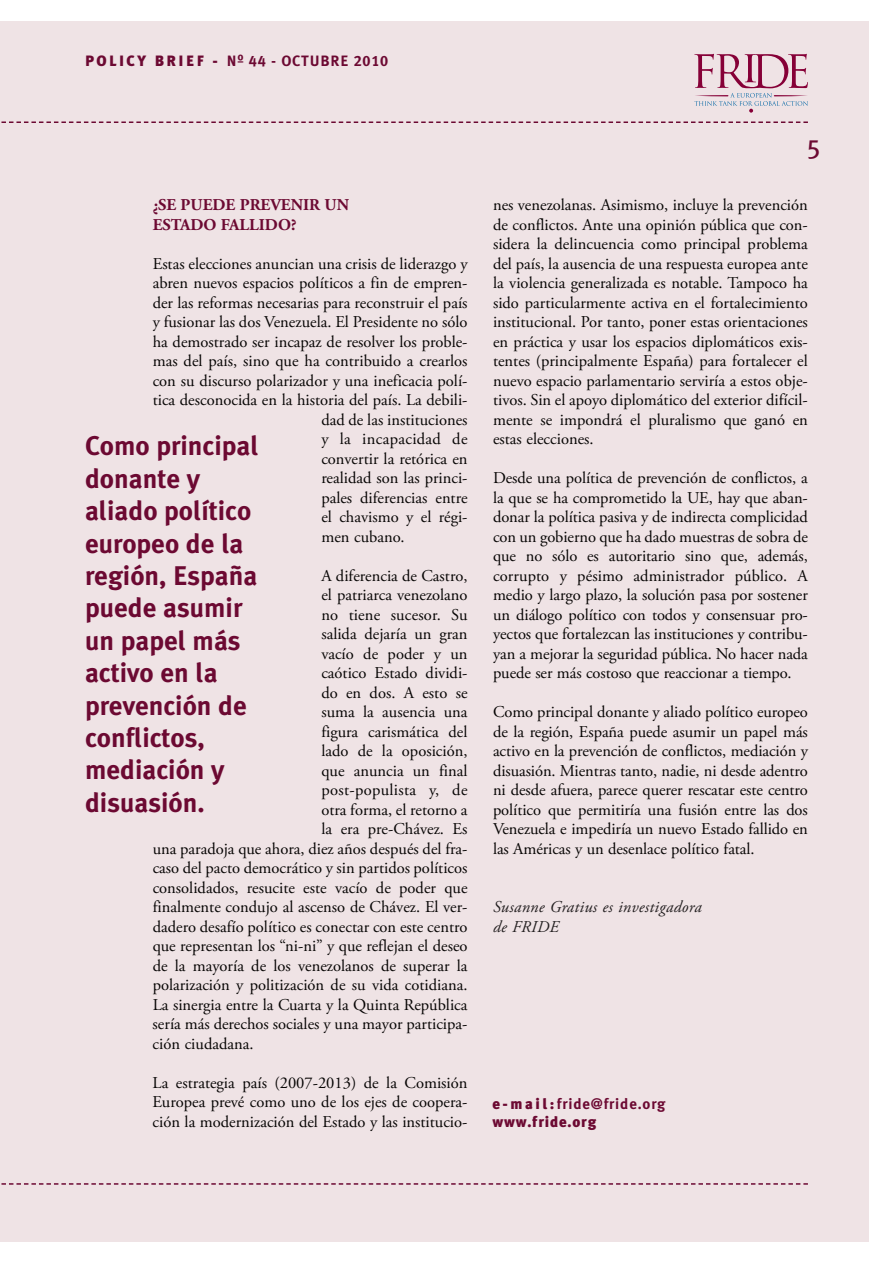
<style>
.page{position:relative;width:893px;height:1263px;background:#fff}
.page>*{position:absolute;margin:0;border:0;box-sizing:border-box;transform-origin:0 0}
.t1{font:700 27px/32.4px "Meta Plus";color:#6c0932}
.t2{font:27px "Meta Plus Book Caps";color:#6c0932}
.t3{font:16.5px/19.5px "Adobe Garamond Pro";color:#070504;text-align:justify}
.t4{font:italic 16.5px/19.5px "Adobe Garamond Pro";letter-spacing:.02em;color:#231f20}
.t5{font:16.5px "Adobe Garamond Pro";letter-spacing:.02em;color:#070504}
.t6{font:700 16.5px/19.5px "Adobe Garamond Pro";color:#6c0932}
.t7{font:900 15px/18px "Meta Plus";letter-spacing:.055em;color:#6c0932}
.t8{font:15px "Meta Plus Bold Caps";letter-spacing:.055em;color:#6c0932}
.s1{font-family:"Meta Plus";font-weight:900}
.s2{font-weight:700}
</style>
<div class="page">
<div style="left:0;top:22px;width:869px;height:1220px;background:#efe3e5"></div>
<svg style="left:694px;top:54px;width:114px;height:58px"></svg>
<svg style="left:1px;top:121px;width:807px;height:2px"></svg>
<svg style="left:1px;top:1183px;width:807px;height:2px"></svg>
<p class="t8" style="left:85px;top:52px;width:305px"><span class="s1">POLICY BRIEF -</span> Nº 44 - OCTUBRE 2010</p>
<p class="t6" style="left:153px;top:196px;width:198px">¿SE PUEDE PREVENIR UN<br>ESTADO FALLIDO?</p>
<p class="t3" style="left:153px;top:255px;width:316px">Estas elecciones anuncian una crisis de liderazgo y</p>
<p class="t3" style="left:153px;top:274px;width:316px">abren nuevos espacios políticos a fin de empren-</p>
<p class="t3" style="left:153px;top:294px;width:316px">der las reformas necesarias para reconstruir el país</p>
<p class="t3" style="left:153px;top:313px;width:316px">y fusionar las dos Venezuela. El Presidente no sólo</p>
<p class="t3" style="left:153px;top:333px;width:316px">ha demostrado ser incapaz de resolver los proble-</p>
<p class="t3" style="left:153px;top:352px;width:316px">mas del país, sino que ha contribuido a crearlos</p>
<p class="t3" style="left:153px;top:372px;width:316px">con su discurso polarizador y una ineficacia polí-</p>
<p class="t3" style="left:153px;top:391px;width:316px">tica desconocida en la historia del país. La debili-</p>
<p class="t3" style="left:321px;top:411px;width:148px">dad de las instituciones</p>
<p class="t5" style="left:321px;top:432px;width:148px">y la incapacidad de</p>
<p class="t3" style="left:321px;top:450px;width:148px">convertir la retórica en</p>
<p class="t3" style="left:321px;top:469px;width:148px">realidad son las princi-</p>
<p class="t3" style="left:321px;top:489px;width:148px">pales diferencias entre</p>
<p class="t3" style="left:321px;top:508px;width:148px">el chavismo y el régi-</p>
<p class="t3" style="left:321px;top:528px;width:85px">men cubano.</p>
<p class="t3" style="left:321px;top:567px;width:148px">A diferencia de Castro,</p>
<p class="t3" style="left:321px;top:586px;width:148px">el patriarca venezolano</p>
<p class="t3" style="left:321px;top:606px;width:148px">no tiene sucesor. Su</p>
<p class="t3" style="left:321px;top:625px;width:148px">salida dejaría un gran</p>
<p class="t3" style="left:321px;top:645px;width:148px">vacío de poder y un</p>
<p class="t3" style="left:321px;top:664px;width:148px">caótico Estado dividi-</p>
<p class="t3" style="left:321px;top:684px;width:148px">do en dos. A esto se</p>
<p class="t3" style="left:321px;top:703px;width:148px">suma la ausencia una</p>
<p class="t3" style="left:321px;top:723px;width:148px">figura carismática del</p>
<p class="t3" style="left:321px;top:742px;width:148px">lado de la oposición,</p>
<p class="t3" style="left:321px;top:762px;width:148px">que anuncia un final</p>
<p class="t5" style="left:321px;top:783px;width:148px">post-populista y, de</p>
<p class="t3" style="left:321px;top:801px;width:148px">otra forma, el retorno a</p>
<p class="t3" style="left:321px;top:820px;width:148px">la era pre-Chávez. Es</p>
<p class="t3" style="left:153px;top:840px;width:316px">una paradoja que ahora, diez años después del fra-</p>
<p class="t3" style="left:153px;top:859px;width:316px">caso del pacto democrático y sin partidos políticos</p>
<p class="t3" style="left:153px;top:879px;width:316px">consolidados, resucite este vacío de poder que</p>
<p class="t3" style="left:153px;top:898px;width:316px">finalmente condujo al ascenso de Chávez. El ver-</p>
<p class="t3" style="left:153px;top:918px;width:316px">dadero desafío político es conectar con este centro</p>
<p class="t3" style="left:153px;top:937px;width:316px">que representan los “ni-ni” y que reflejan el deseo</p>
<p class="t3" style="left:153px;top:957px;width:316px">de la mayoría de los venezolanos de superar la</p>
<p class="t3" style="left:153px;top:976px;width:316px">polarización y politización de su vida cotidiana.</p>
<p class="t3" style="left:153px;top:996px;width:316px">La sinergia entre la Cuarta y la Quinta República</p>
<p class="t3" style="left:153px;top:1015px;width:316px">sería más derechos sociales y una mayor participa-</p>
<p class="t3" style="left:153px;top:1035px;width:102px">ción ciudadana.</p>
<p class="t3" style="left:153px;top:1074px;width:316px">La estrategia país (2007-2013) de la Comisión Europea prevé como uno de los ejes de coopera&shy;ción la modernización del Estado y las institucio-</p>
<h1 class="t1" style="left:85px;top:430px;width:175px">Como principal donante y aliado político europeo de la región, España puede asumir un papel más activo en la prevención de conflictos, mediación y disuasión.</h1>
<h1 class="t2" style="left:806px;top:133px;width:16px">5</h1>
<p class="t3" style="left:493px;top:196px;width:316px">nes venezolanas. Asimismo, incluye la prevención de conflictos. Ante una opinión pública que con&shy;sidera la delincuencia como principal problema del país, la ausencia de una respuesta europea ante la violencia generalizada es notable. Tampoco ha sido particularmente activa en el fortalecimiento institucional. Por tanto, poner estas orientaciones en práctica y usar los espacios diplomáticos exis&shy;tentes (principalmente España) para fortalecer el nuevo espacio parlamentario serviría a estos obje&shy;tivos. Sin el apoyo diplomático del exterior difícil&shy;mente se impondrá el pluralismo que ganó en estas elecciones.</p>
<p class="t3" style="left:493px;top:469px;width:316px">Desde una política de prevención de conflictos, a la que se ha comprometido la UE, hay que aban&shy;donar la política pasiva y de indirecta complicidad con un gobierno que ha dado muestras de sobra de que no sólo es autoritario sino que, además, corrupto y pésimo administrador público. A medio y largo plazo, la solución pasa por sostener un diálogo político con todos y consensuar pro&shy;yectos que fortalezcan las instituciones y contribu&shy;yan a mejorar la seguridad pública. No hacer nada puede ser más costoso que reaccionar a tiempo.</p>
<p class="t3" style="left:493px;top:703px;width:316px">Como principal donante y aliado político europeo de la región, España puede asumir un papel más activo en la prevención de conflictos, mediación y disuasión. Mientras tanto, nadie, ni desde adentro ni desde afuera, parece querer rescatar este centro político que permitiría una fusión entre las dos Venezuela e impediría un nuevo Estado fallido en las Américas y un desenlace político fatal.</p>
<p class="t4" style="left:493px;top:899px;width:210px">Susanne Gratius es investigadora de FRIDE</p>
<p class="t7" style="left:492px;top:1095px;width:175px">e - m a i l : <span class="s2">fride@fride.org </span>www.fride.org</p>
</div>
